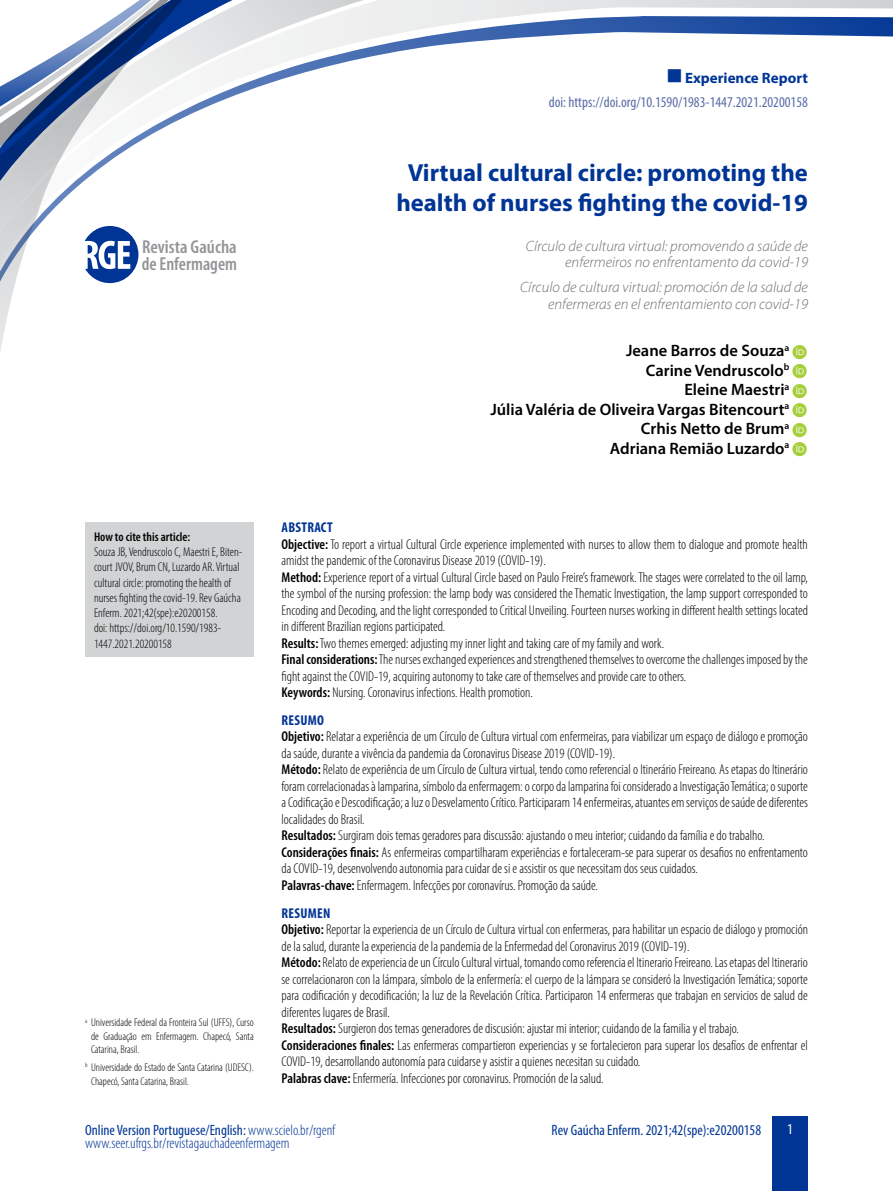
<style>
.page{position:relative;width:893px;height:1191px;background:#fff}
.page>*{position:absolute;margin:0;border:0;box-sizing:border-box;transform-origin:0 0}
.t1{font:700 24.75px/29.7px "Myriad Pro";color:#003595;text-align:center}
.t2{font:600 condensed 18.75px/16.6px "Myriad Pro";color:#939598}
.t3{font:600 16.5px/19.5px "Myriad Pro";color:#000;text-align:right}
.t4{font:italic 300 15px/16.5px "Myriad Pro";color:#6d6e71;text-align:right}
.t5{font:condensed 15px "Myriad Pro";color:#003595}
.t6{font:condensed 15px "Myriad Pro";color:#5a6da7}
.t7{font:300 condensed 15px "Myriad Pro";color:#003595}
.t8{font:700 15px "Myriad Pro";color:#003595}
.t9{font:condensed 15px "Myriad Pro";color:#fff}
.t10{font:300 condensed 14.25px/16.5px "Myriad Pro";color:#000}
.t11{font:300 condensed 12.75px/15.3px "Myriad Pro";color:#000}
.t12{font:600 condensed 12.75px "Myriad Pro";color:#000}
.t13{font:300 condensed 11.25px/13.5px "Myriad Pro";color:#000;text-align:justify}
.s1{font-weight:700;color:#003595}
.s2{font-weight:600}
.s3{font-weight:300}
</style>
<div class="page">
<svg style="left:202px;top:0;width:691px;height:109px"></svg>
<svg style="left:0;top:0;width:202px;height:352px"></svg>
<div style="left:772px;top:1116px;width:36px;height:75px;background:#003595"></div>
<svg style="left:85px;top:226px;width:53px;height:57px"></svg>
<div style="left:85px;top:522px;width:169px;height:135px;background:#d1d3d4"></div>
<svg style="left:668px;top:69px;width:13px;height:14px"></svg>
<p class="t8" style="left:685px;top:68px;width:124px">Experience Report</p>
<h2 class="t2" style="left:142px;top:238px;width:97px">Revista Gaúcha de Enfermagem</h2>
<p class="t12" style="left:94px;top:528px;width:98px">How to cite this article:</p>
<p class="t11" style="left:94px;top:544px;width:150px">Souza JB, Vendruscolo C, Maestri E, Biten&shy;court JVOV, Brum CN, Luzardo AR. Virtual cultural circle: promoting the health of nurses fighting the covid-19. Rev Gaúcha Enferm. 2021;42(spe):e20200158.<br>doi: https://doi.org/10.1590/1983- 1447.2021.20200158</p>
<p class="t13" style="left:91px;top:1015px;width:164px;text-indent:-6px"><sup>a</sup> Universidade Federal da Fronteira Sul (UFFS), Curso de Graduação em Enfermagem. Chapecó, Santa Catarina, Brasil.</p>
<p class="t13" style="left:91px;top:1060px;width:164px;text-indent:-6px"><sup>b</sup> Universidade do Estado de Santa Catarina (UDESC).<br>Chapecó, Santa Catarina, Brasil.</p>
<p class="t6" style="left:549px;top:93px;width:261px">doi: https://doi.org/10.1590/1983-1447.2021.20200158</p>
<h1 class="t1" style="left:396px;top:157px;width:413px">Virtual cultural circle: promoting the health of nurses fighting the covid-19</h1>
<p class="t4" style="left:526px;top:237px;width:283px">Círculo de cultura virtual: promovendo a saúde de enfermeiros no enfrentamento da covid-19</p>
<p class="t4" style="left:520px;top:279px;width:289px">Círculo de cultura virtual: promoción de la salud de enfermeras en el enfrentamiento con covid-19</p>
<p class="t3" style="left:490px;top:340px;width:301px">Jeane Barros de Souza<sup>a<br></sup>Carine Vendruscolo<sup>b<br></sup>Eleine Maestri<sup>a<br></sup>Júlia Valéria de Oliveira Vargas Bitencourt<sup>a<br></sup>Crhis Netto de Brum<sup>a<br></sup>Adriana Remião Luzardo<sup>a</sup></p>
<p class="t10" style="left:281px;top:519px;width:528px"><span class="s1">ABSTRACT<br></span><span class="s2">Objective:</span> To report a virtual Cultural Circle experience implemented with nurses to allow them to dialogue and promote health amidst the pandemic of the Coronavirus Disease 2019 (COVID-19).<br><span class="s2">Method:</span> Experience report of a virtual Cultural Circle based on Paulo Freire’s framework. The stages were correlated to the oil lamp, the symbol of the nursing profession: the lamp body was considered the Thematic Investigation, the lamp support corresponded to Encoding and Decoding, and the light corresponded to Critical Unveiling. Fourteen nurses working in different health settings located in different Brazilian regions participated.<br><span class="s2">Results:</span> Two themes emerged: adjusting my inner light and taking care of my family and work.<br><span class="s2">Final considerations:</span> The nurses exchanged experiences and strengthened themselves to overcome the challenges imposed by the fight against the COVID-19, acquiring autonomy to take care of themselves and provide care to others.<br><span class="s2">Keywords:</span> Nursing. Coronavirus infections. Health promotion.</p>
<p class="t10" style="left:281px;top:712px;width:528px"><span class="s1">RESUMO<br></span><span class="s2">Objetivo:</span> Relatar a experiência de um Círculo de Cultura virtual com enfermeiras, para viabilizar um espaço de diálogo e promoção da saúde, durante a vivência da pandemia da Coronavirus Disease 2019 (COVID-19).<br><span class="s2">Método:</span> Relato de experiência de um Círculo de Cultura virtual, tendo como referencial o Itinerário Freireano. As etapas do Itinerário foram correlacionadas à lamparina, símbolo da enfermagem: o corpo da lamparina foi considerado a Investigação Temática; o suporte a Codificação e Descodificação; a luz o Desvelamento Crítico. Participaram 14 enfermeiras, atuantes em serviços de saúde de diferentes localidades do Brasil.<br><span class="s2">Resultados:</span> Surgiram dois temas geradores para discussão: ajustando o meu interior; cuidando da família e do trabalho.<br><span class="s2">Considerações finais:</span> As enfermeiras compartilharam experiências e fortaleceram-se para superar os desafios no enfrentamento da COVID-19, desenvolvendo autonomia para cuidar de si e assistir os que necessitam dos seus cuidados.<br><span class="s2">Palavras-chave:</span> Enfermagem. Infecções por coronavírus. Promoção da saúde.</p>
<p class="t10" style="left:281px;top:904px;width:528px"><span class="s1">RESUMEN<br></span><span class="s2">Objetivo:</span> Reportar la experiencia de un Círculo de Cultura virtual con enfermeras, para habilitar un espacio de diálogo y promoción de la salud, durante la experiencia de la pandemia de la Enfermedad del Coronavirus 2019 (COVID-19).<br><span class="s2">Método:</span> Relato de experiencia de un Círculo Cultural virtual, tomando como referencia el Itinerario Freireano. Las etapas del Itinerario se correlacionaron con la lámpara, símbolo de la enfermería: el cuerpo de la lámpara se consideró la Investigación Temática; soporte para codificación y decodificación; la luz de la Revelación Crítica. Participaron 14 enfermeras que trabajan en servicios de salud de diferentes lugares de Brasil.<br><span class="s2">Resultados:</span> Surgieron dos temas generadores de discusión: ajustar mi interior; cuidando de la familia y el trabajo.<br><span class="s2">Consideraciones finales:</span> Las enfermeras compartieron experiencias y se fortalecieron para superar los desafíos de enfrentar el COVID-19, desarrollando autonomía para cuidarse y asistir a quienes necesitan su cuidado.<br><span class="s2">Palabras clave:</span> Enfermería. Infecciones por coronavirus. Promoción de la salud.</p>
<p class="t5" style="left:85px;top:1121px;width:252px">Online Version Portuguese/English: <span class="s3">www.scielo.br/rgenf</span></p>
<p class="t7" style="left:85px;top:1134px;width:206px">www.seer.ufrgs.br/revistagauchadeenfermagem</p>
<p class="t5" style="left:552px;top:1121px;width:211px">Rev Gaúcha Enferm. 2021;42(spe):e20200158</p>
<p class="t9" style="left:787px;top:1120px;width:7px">1</p>
</div>
